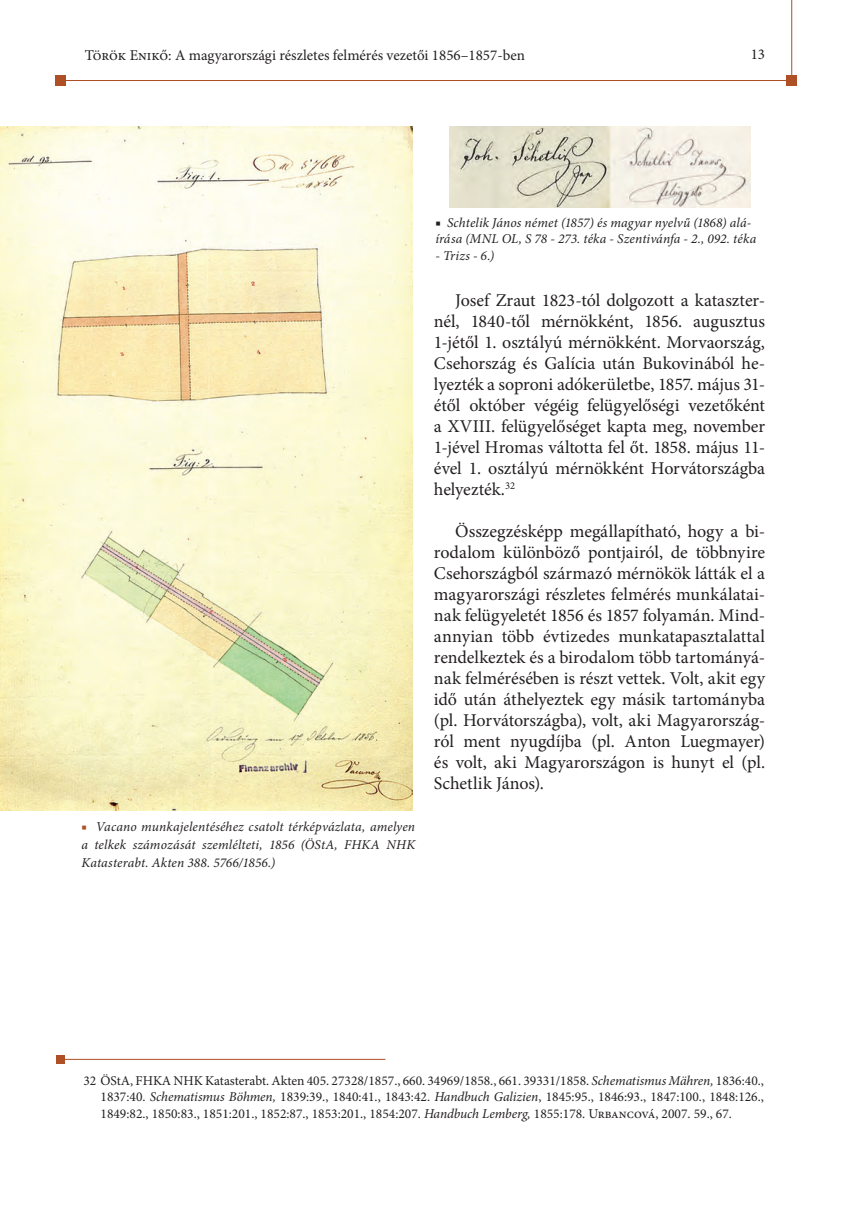
<style>
.page{position:relative;width:851px;height:1213px;background:#fff}
.page>*{position:absolute;margin:0;border:0;box-sizing:border-box;transform-origin:0 0}
.t1{font:18px/21px "Minion Pro";letter-spacing:-.005em;color:#231f20;text-align:justify}
.t2{font:15px "Minion Pro";color:#231f20}
.t3{font:13.5px/16.2px "Minion Pro";color:#231f20;text-align:justify}
.t4{font:italic 13.5px/18px "Minion Pro";letter-spacing:.01em;color:#231f20}
.s1{color:#ae4f25}
.s2{font-style:italic}
</style>
<div class="page">
<hr style="left:58px;top:80px;width:734px;height:1px;background:#ae4f25">
<hr style="left:791px;top:0;width:1px;height:86px;background:#ae4f25">
<div style="left:55px;top:75px;width:10px;height:10px;background:#ae4f25"></div>
<div style="left:786px;top:75px;width:11px;height:11px;background:#ae4f25"></div>
<hr style="left:57px;top:1059px;width:328px;height:1px;background:#ae4f25">
<div style="left:57px;top:1055px;width:8px;height:9px;background:#ae4f25"></div>
<img style="left:450px;top:127px;width:300px;height:80px">
<img style="left:0;top:127px;width:413px;height:683px">
<p class="t2" style="left:85px;top:45px;width:442px">Török Enikő: A magyarországi részletes felmérés vezetői 1856–1857-ben</p>
<p class="t2" style="left:751px;top:44px;width:16px">13</p>
<p class="t4" style="left:435px;top:214px;width:322px;line-height:16.5px">■ Schtelik János német (1857) és magyar nyelvű (1868) alá&shy;írása (MNL OL, S 78 - 273. téka - Szentivánfa - 2., 092. téka</p>
<p class="t4" style="left:435px;top:246px;width:60px">- Trizs - 6.)</p>
<p class="t4" style="left:81px;top:817px;width:335px;text-align:justify"><span class="s1">■</span> Vacano munkajelentéséhez csatolt térképvázlata, amelyen a telkek számozását szemlélteti, 1856 (ÖStA, FHKA NHK Katasterabt. Akten 388. 5766/1856.)</p>
<p class="t1" style="left:434px;top:290px;width:333px;text-indent:21px">Josef Zraut 1823-tól dolgozott a kataszter&shy;nél, 1840-től mérnökként, 1856. augusztus 1-jétől 1. osztályú mérnökként. Morvaország, Csehország és Galícia után Bukovinából he&shy;lyezték a soproni adókerületbe, 1857. május 31- étől október végéig felügyelőségi vezetőként a XVIII. felügyelőséget kapta meg, november 1-jével Hromas váltotta fel őt. 1858. május 11- ével 1. osztályú mérnökként Horvátországba helyezték.<sup>32</sup></p>
<p class="t1" style="left:434px;top:521px;width:333px;text-indent:21px">Összegzésképp megállapítható, hogy a bi&shy;rodalom különböző pontjairól, de többnyire Csehországból származó mérnökök látták el a magyarországi részletes felmérés munkálatai&shy;nak felügyeletét 1856 és 1857 folyamán. Mind&shy;annyian több évtizedes munkatapasztalattal rendelkeztek és a birodalom több tartományá&shy;nak felmérésében is részt vettek. Volt, akit egy idő után áthelyeztek egy másik tartományba (pl. Horvátországba), volt, aki Magyarország&shy;ról ment nyugdíjba (pl. Anton Luegmayer) és volt, aki Magyarországon is hunyt el (pl.<br>Schetlik János).</p>
<p class="t3" style="left:101px;top:1073px;width:665px;text-indent:-17px">32 ÖStA, FHKA NHK Katasterabt. Akten 405. 27328/1857., 660. 34969/1858., 661. 39331/1858. <span class="s2">Schematismus Mähren,</span> 1836:40., 1837:40. <span class="s2">Schematismus Böhmen,</span> 1839:39., 1840:41., 1843:42. <span class="s2">Handbuch Galizien</span>, 1845:95., 1846:93., 1847:100., 1848:126., 1849:82., 1850:83., 1851:201., 1852:87., 1853:201., 1854:207. <span class="s2">Handbuch Lemberg,</span> 1855:178. Urbancová, 2007. 59., 67.</p>
</div>
